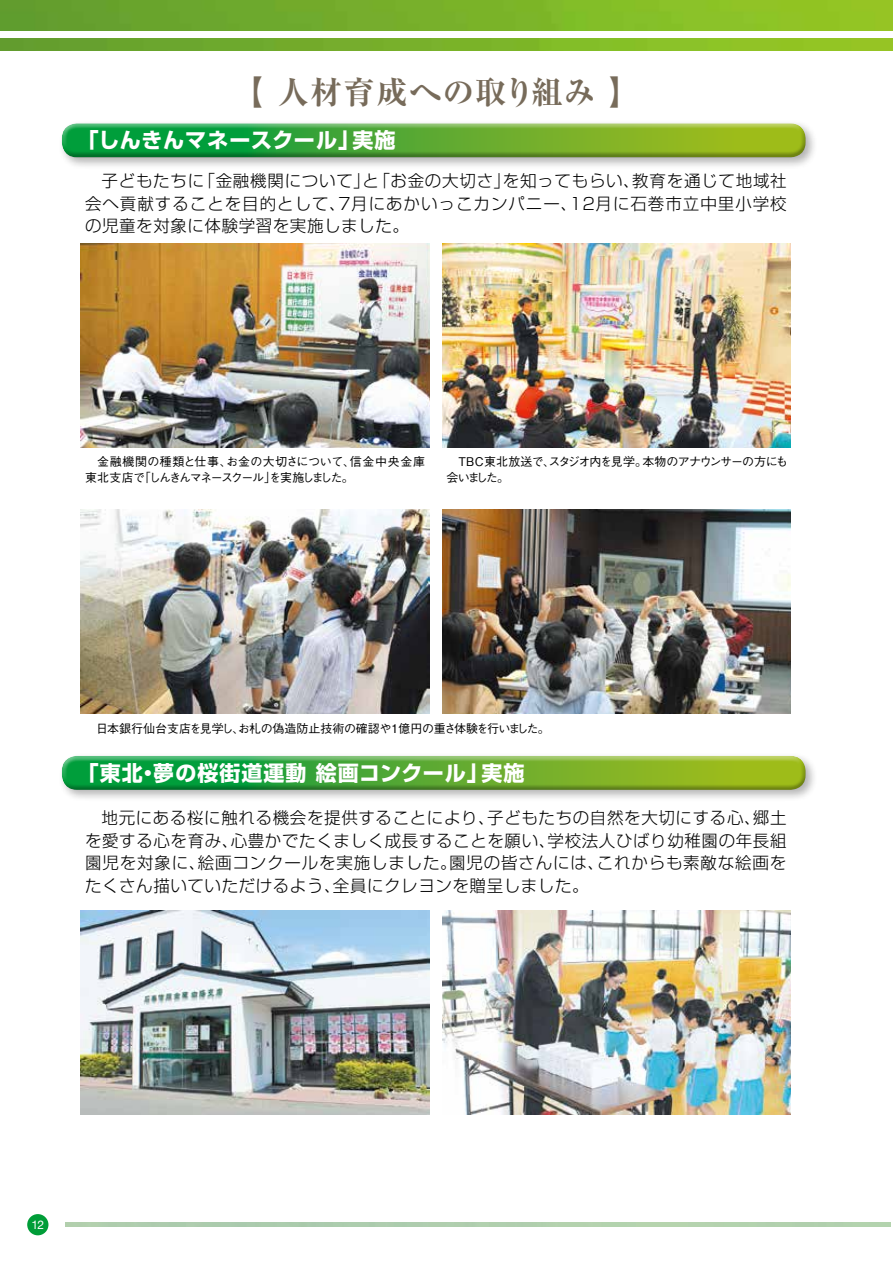
<style>
.page{position:relative;width:893px;height:1263px;background:#fff}
.page>*{position:absolute;margin:0;border:0;box-sizing:border-box;transform-origin:0 0}
.t1{font:700 expanded 31.5px "Ryumin Pro";letter-spacing:.05em;color:#776b5a}
.t2{font:700 21px "Shin Go Pro";letter-spacing:.05em;color:#fff}
.t3{font:300 16.5px/22.5px "Shin Go Pro";letter-spacing:.035em;color:#000;text-align:justify}
.t4{font:500 12px/15.8px "Gothic BBB Pro";letter-spacing:-.03em;color:#000}
.t5{font:500 12px/15.8px "Gothic BBB Pro";letter-spacing:-.06em;color:#000}
.t6{font:12px "Helvetica Neue";color:#fff}
</style>
<div class="page">
<img style="left:0;top:0;width:893px;height:30px">
<img style="left:0;top:38px;width:893px;height:12px">
<div style="left:27px;top:1214px;width:21px;height:21px;background:#009d38;border-radius:50%"></div>
<img style="left:81px;top:243px;width:348px;height:204px">
<img style="left:81px;top:510px;width:348px;height:204px">
<img style="left:81px;top:910px;width:348px;height:204px">
<img style="left:442px;top:243px;width:349px;height:204px">
<img style="left:442px;top:510px;width:349px;height:204px">
<img style="left:442px;top:910px;width:349px;height:204px">
<div style="left:58px;top:119px;width:760px;height:51px;background:#000;opacity:.3"></div>
<div style="left:57px;top:123px;width:751px;height:31px;background:#fff;opacity:.5"></div>
<div style="left:59px;top:127px;width:749px;height:32px;background:#000;opacity:.3"></div>
<div style="left:58px;top:752px;width:760px;height:50px;background:#000;opacity:.3"></div>
<div style="left:57px;top:756px;width:751px;height:30px;background:#fff;opacity:.5"></div>
<div style="left:59px;top:759px;width:749px;height:33px;background:#000;opacity:.3"></div>
<h1 class="t1" style="left:232px;top:68px;width:410px">【 人材育成への取り組み 】</h1>
<p class="t2" style="left:78px;top:124px;width:319px">「しんきんマネースクール」実施</p>
<p class="t3" style="left:85px;top:168px;width:703px;text-indent:16px">子どもたちに「金融機関について」と「お金の大切さ」を知ってもらい、教育を通じて地域社会へ貢献することを目的として、7月にあかいっこカンパニー、12月に石巻市立中里小学校の児童を対象に体験学習を実施しました。</p>
<p class="t4" style="left:85px;top:453px;width:342px;text-indent:12px">金融機関の種類と仕事、お金の大切さについて、信金中央金庫東北支店で「しんきんマネースクール」を実施しました。</p>
<p class="t5" style="left:446px;top:453px;width:343px;text-indent:12px">TBC東北放送で、スタジオ内を見学。本物のアナウンサーの方にも会いました。</p>
<p class="t4" style="left:96px;top:719px;width:455px">日本銀行仙台支店を見学し、お札の偽造防止技術の確認や1億円の重さ体験を行いました。</p>
<p class="t2" style="left:78px;top:756px;width:448px">「東北・夢の桜街道運動 絵画コンクール」実施</p>
<p class="t3" style="left:85px;top:805px;width:703px;text-indent:16px">地元にある桜に触れる機会を提供することにより、子どもたちの自然を大切にする心、郷土を愛する心を育み、心豊かでたくましく成長することを願い、学校法人ひばり幼稚園の年長組園児を対象に、絵画コンクールを実施しました。園児の皆さんには、これからも素敵な絵画をたくさん描いていただけるよう、全員にクレヨンを贈呈しました。</p>
<p class="t6" style="left:31px;top:1216px;width:14px">12</p>
</div>
